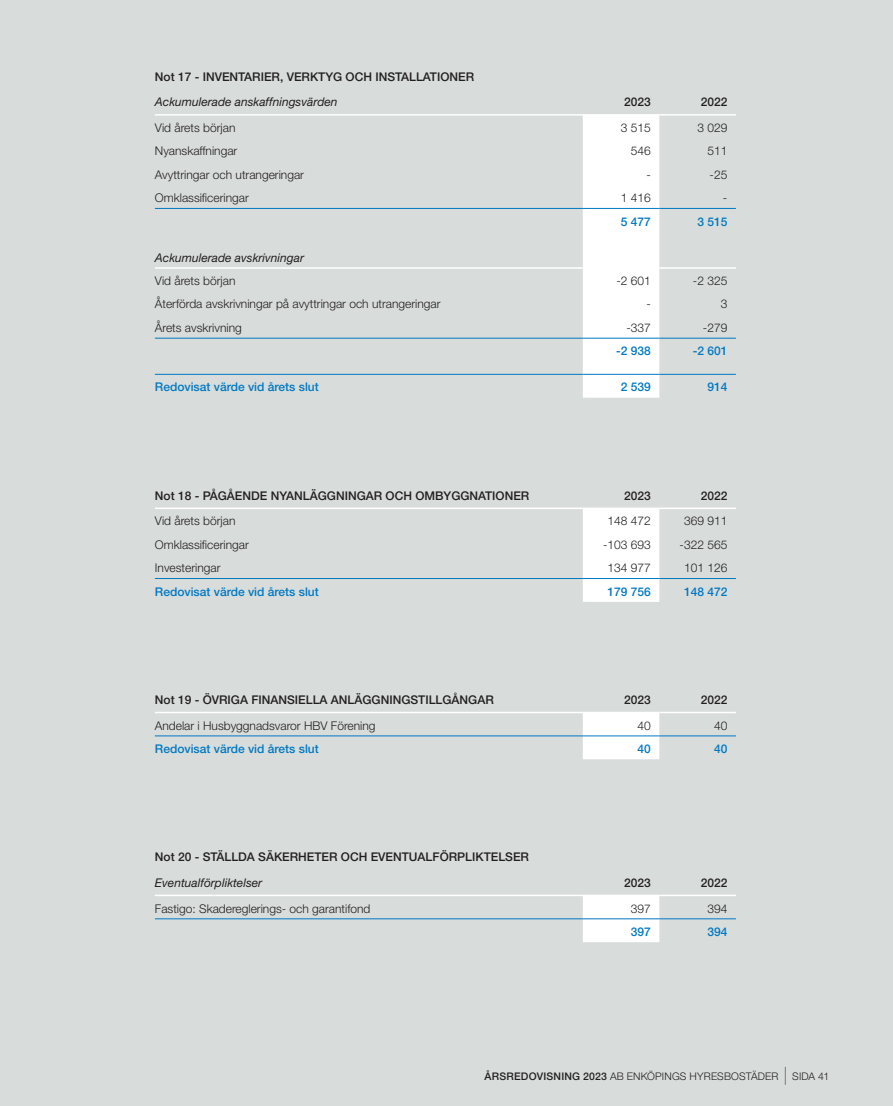
<style>
.page{position:relative;width:893px;height:1106px;background:#d8dcdb}
.page>*{position:absolute;margin:0;border:0;box-sizing:border-box;transform-origin:0 0}
.t1{font:300 12px "Helvetica Neue LT Std";color:#231f20}
.t2{font:500 12px "Helvetica Neue LT Std";color:#231f20}
.t3{font:500 12px "Helvetica Neue LT Std";color:#0079c2}
.t4{font:italic 12px "Helvetica Neue LT Std";color:#231f20}
.t5{font:300 10.5px "Helvetica Neue LT Std";letter-spacing:.015em;color:#231f20}
.s1{font-weight:500}
.s2{font-size:18px}
</style>
<div class="page">
<div style="left:583px;top:116px;width:76px;height:282px;background:#fff"></div>
<hr style="left:155px;top:208px;width:428px;height:1px;background:#0079c2">
<hr style="left:583px;top:208px;width:76px;height:1px;background:#0079c2">
<hr style="left:659px;top:208px;width:77px;height:1px;background:#0079c2">
<hr style="left:155px;top:338px;width:428px;height:1px;background:#0079c2">
<hr style="left:583px;top:338px;width:76px;height:1px;background:#0079c2">
<hr style="left:659px;top:338px;width:77px;height:1px;background:#0079c2">
<hr style="left:155px;top:114px;width:428px;height:2px;background:#fff">
<hr style="left:583px;top:114px;width:76px;height:2px;background:#fff">
<hr style="left:659px;top:114px;width:77px;height:2px;background:#fff">
<hr style="left:155px;top:267px;width:428px;height:2px;background:#fff">
<hr style="left:583px;top:267px;width:76px;height:2px;background:#fff">
<hr style="left:659px;top:267px;width:77px;height:2px;background:#fff">
<hr style="left:155px;top:374px;width:428px;height:1px;background:#0079c2">
<hr style="left:583px;top:374px;width:76px;height:1px;background:#0079c2">
<hr style="left:659px;top:374px;width:77px;height:1px;background:#0079c2">
<div style="left:583px;top:509px;width:76px;height:93px;background:#fff"></div>
<hr style="left:155px;top:578px;width:428px;height:1px;background:#0079c2">
<hr style="left:583px;top:578px;width:76px;height:1px;background:#0079c2">
<hr style="left:659px;top:578px;width:77px;height:1px;background:#0079c2">
<hr style="left:155px;top:507px;width:428px;height:2px;background:#fff">
<hr style="left:583px;top:507px;width:76px;height:2px;background:#fff">
<hr style="left:659px;top:507px;width:77px;height:2px;background:#fff">
<div style="left:583px;top:713px;width:76px;height:46px;background:#fff"></div>
<hr style="left:155px;top:735px;width:428px;height:1px;background:#0079c2">
<hr style="left:583px;top:735px;width:76px;height:1px;background:#0079c2">
<hr style="left:659px;top:735px;width:77px;height:1px;background:#0079c2">
<hr style="left:155px;top:711px;width:428px;height:2px;background:#fff">
<hr style="left:583px;top:711px;width:76px;height:2px;background:#fff">
<hr style="left:659px;top:711px;width:77px;height:2px;background:#fff">
<div style="left:583px;top:896px;width:76px;height:46px;background:#fff"></div>
<hr style="left:155px;top:918px;width:428px;height:1px;background:#0079c2">
<hr style="left:583px;top:918px;width:76px;height:1px;background:#0079c2">
<hr style="left:659px;top:918px;width:77px;height:1px;background:#0079c2">
<hr style="left:155px;top:894px;width:428px;height:2px;background:#fff">
<hr style="left:583px;top:894px;width:76px;height:2px;background:#fff">
<hr style="left:659px;top:894px;width:77px;height:2px;background:#fff">
<h4 class="t2" style="left:155px;top:69px;width:321px">Not 17 - INVENTARIER, VERKTYG OCH INSTALLATIONER</h4>
<p class="t4" style="left:155px;top:95px;width:184px">Ackumulerade anskaffningsvärden</p>
<p class="t2" style="left:624px;top:95px;width:28px">2023</p>
<p class="t2" style="left:701px;top:95px;width:28px">2022</p>
<p class="t1" style="left:155px;top:120px;width:82px">Vid årets början</p>
<p class="t1" style="left:621px;top:120px;width:32px">3 515</p>
<p class="t1" style="left:697px;top:120px;width:32px">3 029</p>
<p class="t1" style="left:155px;top:144px;width:84px">Nyanskaffningar</p>
<p class="t1" style="left:631px;top:144px;width:22px">546</p>
<p class="t1" style="left:707px;top:144px;width:22px">511</p>
<p class="t1" style="left:155px;top:167px;width:151px">Avyttringar och utrangeringar</p>
<p class="t1" style="left:646px;top:167px;width:6px">-</p>
<p class="t1" style="left:710px;top:167px;width:19px">-25</p>
<p class="t1" style="left:155px;top:190px;width:96px">Omklassificeringar</p>
<p class="t1" style="left:621px;top:190px;width:32px">1 416</p>
<p class="t1" style="left:723px;top:190px;width:6px">-</p>
<p class="t3" style="left:621px;top:214px;width:32px">5 477</p>
<p class="t3" style="left:697px;top:214px;width:32px">3 515</p>
<p class="t4" style="left:155px;top:250px;width:151px">Ackumulerade avskrivningar</p>
<p class="t1" style="left:155px;top:273px;width:82px">Vid årets början</p>
<p class="t1" style="left:616px;top:273px;width:36px">-2 601</p>
<p class="t1" style="left:693px;top:273px;width:36px">-2 325</p>
<p class="t1" style="left:155px;top:297px;width:287px">Återförda avskrivningar på avyttringar och utrangeringar</p>
<p class="t1" style="left:646px;top:297px;width:6px">-</p>
<p class="t1" style="left:721px;top:297px;width:8px">3</p>
<p class="t1" style="left:155px;top:320px;width:88px">Årets avskrivning</p>
<p class="t1" style="left:626px;top:320px;width:26px">-337</p>
<p class="t1" style="left:703px;top:320px;width:26px">-279</p>
<p class="t3" style="left:616px;top:344px;width:36px">-2 938</p>
<p class="t3" style="left:693px;top:344px;width:36px">-2 601</p>
<p class="t3" style="left:155px;top:380px;width:165px">Redovisat värde vid årets slut</p>
<p class="t3" style="left:621px;top:380px;width:32px">2 539</p>
<p class="t3" style="left:707px;top:380px;width:22px">914</p>
<h4 class="t2" style="left:155px;top:488px;width:376px">Not 18 - PÅGÅENDE NYANLÄGGNINGAR OCH OMBYGGNATIONER</h4>
<p class="t2" style="left:624px;top:488px;width:28px">2023</p>
<p class="t2" style="left:701px;top:488px;width:28px">2022</p>
<p class="t1" style="left:155px;top:514px;width:82px">Vid årets början</p>
<p class="t1" style="left:607px;top:514px;width:45px">148 472</p>
<p class="t1" style="left:684px;top:514px;width:45px">369 911</p>
<p class="t1" style="left:155px;top:537px;width:96px">Omklassificeringar</p>
<p class="t1" style="left:603px;top:537px;width:49px">-103 693</p>
<p class="t1" style="left:680px;top:537px;width:49px">-322 565</p>
<p class="t1" style="left:155px;top:560px;width:67px">Investeringar</p>
<p class="t1" style="left:607px;top:560px;width:45px">134 977</p>
<p class="t1" style="left:684px;top:560px;width:45px">101 126</p>
<p class="t3" style="left:155px;top:584px;width:165px">Redovisat värde vid årets slut</p>
<p class="t3" style="left:607px;top:584px;width:45px">179 756</p>
<p class="t3" style="left:684px;top:584px;width:45px">148 472</p>
<h4 class="t2" style="left:155px;top:692px;width:340px">Not 19 - ÖVRIGA FINANSIELLA ANLÄGGNINGSTILLGÅNGAR</h4>
<p class="t2" style="left:624px;top:692px;width:28px">2023</p>
<p class="t2" style="left:701px;top:692px;width:28px">2022</p>
<p class="t1" style="left:155px;top:718px;width:222px">Andelar i Husbyggnadsvaror HBV Förening</p>
<p class="t1" style="left:637px;top:718px;width:15px">40</p>
<p class="t1" style="left:714px;top:718px;width:15px">40</p>
<p class="t3" style="left:155px;top:741px;width:165px">Redovisat värde vid årets slut</p>
<p class="t3" style="left:637px;top:741px;width:15px">40</p>
<p class="t3" style="left:714px;top:741px;width:15px">40</p>
<h4 class="t2" style="left:155px;top:850px;width:376px">Not 20 - STÄLLDA SÄKERHETER OCH EVENTUALFÖRPLIKTELSER</h4>
<p class="t4" style="left:155px;top:875px;width:109px">Eventualförpliktelser</p>
<p class="t2" style="left:624px;top:875px;width:28px">2023</p>
<p class="t2" style="left:701px;top:875px;width:28px">2022</p>
<p class="t1" style="left:155px;top:901px;width:217px">Fastigo: Skadereglerings- och garantifond</p>
<p class="t1" style="left:631px;top:901px;width:22px">397</p>
<p class="t1" style="left:707px;top:901px;width:22px">394</p>
<p class="t3" style="left:631px;top:924px;width:22px">397</p>
<p class="t3" style="left:707px;top:924px;width:22px">394</p>
<p class="t5" style="left:484px;top:1069px;width:346px"><span class="s1">ÅRSREDOVISNING 2023</span> AB ENKÖPINGS HYRESBOSTÄDER <span class="s2">|</span> SIDA 41</p>
</div>
